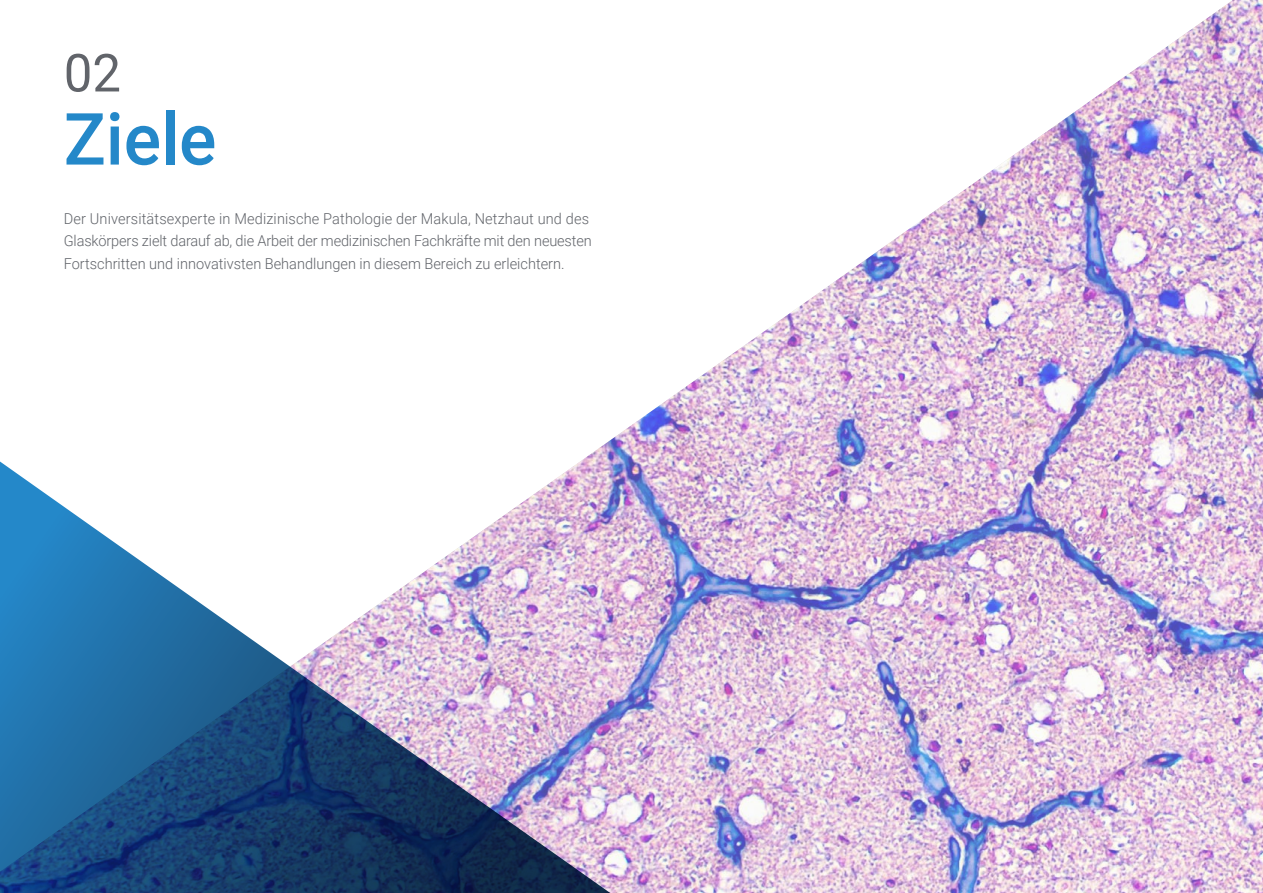
<style>
.page{position:relative;width:1263px;height:893px;background:#fff}
.page>*{position:absolute;margin:0;border:0;box-sizing:border-box;transform-origin:0 0}
.t1{font:500 72px "Roboto";color:#2488c9}
.t2{font:52.5px "Roboto";color:#61646a}
.t3{font:300 15px/22.5px "Roboto";color:#61646a}
</style>
<div class="page">
<img style="left:602px;top:0;width:661px;height:893px">
<img style="left:0;top:446px;width:640px;height:447px">
<h2 class="t2" style="left:64px;top:36px;width:59px">02</h2>
<h1 class="t1" style="left:64px;top:89px;width:154px">Ziele</h1>
<p class="t3" style="left:64px;top:207px;width:529px">Der Universitätsexperte in Medizinische Pathologie der Makula, Netzhaut und des<br>Glaskörpers zielt darauf ab, die Arbeit der medizinischen Fachkräfte mit den neuesten<br>Fortschritten und innovativsten Behandlungen in diesem Bereich zu erleichtern.</p>
</div>
